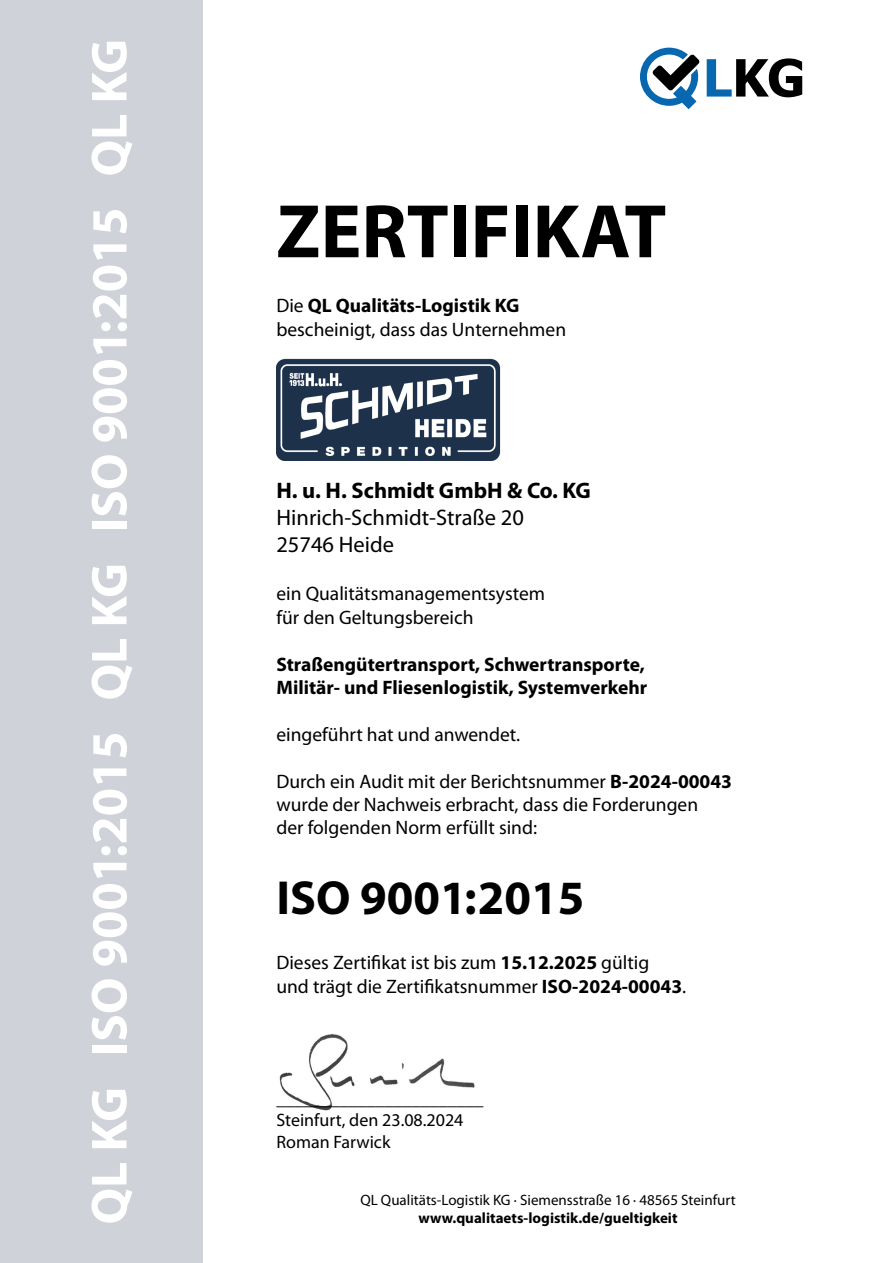
<style>
.page{position:relative;width:893px;height:1263px;background:#fff}
.page>*{position:absolute;margin:0;border:0;box-sizing:border-box;transform-origin:0 0}
.t1{font:700 76.5px "Myriad Pro";color:#000}
.t2{font:700 51px "Myriad Pro";color:#fff}
.t3{font:700 48px "Myriad Pro";color:#000}
.t4{font:22.5px/27px "Myriad Pro";color:#000}
.t5{font:700 22.5px "Myriad Pro";color:#000}
.t6{font:19.5px/23.4px "Myriad Pro";color:#000}
.t7{font:700 19.5px/23.4px "Myriad Pro";color:#000}
.t8{font:18px/21.6px "Myriad Pro";color:#000}
.t9{font:15px "Myriad Pro";color:#000}
.t10{font:700 15px "Myriad Pro";color:#000}
.s1{font-weight:700}
</style>
<div class="page">
<div style="left:0;top:0;width:203px;height:1263px;background:#cfd2d9"></div>
<img style="left:279px;top:1034px;width:196px;height:77px">
<svg style="left:707px;top:58px;width:95px;height:39px"></svg>
<svg style="left:640px;top:48px;width:59px;height:61px"></svg>
<img style="left:276px;top:359px;width:224px;height:102px">
<h2 class="t2" style="left:76px;top:1224px;width:1187px;rotate:-90deg">QL KG ISO 9001:2015 QL KG ISO 9001:2015 QL KG</h2>
<h1 class="t1" style="left:276px;top:182px;width:391px">ZERTIFIKAT</h1>
<p class="t6" style="left:276px;top:294px;width:291px">Die <span class="s1">QL Qualitäts-Logistik KG </span>bescheinigt, dass das Unternehmen</p>
<p class="t5" style="left:276px;top:475px;width:316px">H. u. H. Schmidt GmbH &amp; Co. KG</p>
<p class="t4" style="left:276px;top:503px;width:249px">Hinrich-Schmidt-Straße 20<br>25746 Heide</p>
<p class="t6" style="left:276px;top:582px;width:270px">ein Qualitätsmanagementsystem für den Geltungsbereich</p>
<p class="t7" style="left:276px;top:652px;width:372px">Straßengütertransport, Schwertransporte,<br>Militär- und Fliesenlogistik, Systemverkehr</p>
<p class="t6" style="left:276px;top:722px;width:245px">eingeführt hat und anwendet.</p>
<p class="t6" style="left:276px;top:769px;width:457px">Durch ein Audit mit der Berichtsnummer <span class="s1">B-2024-00043 </span>wurde der Nachweis erbracht, dass die Forderungen<br>der folgenden Norm erfüllt sind:</p>
<h3 class="t3" style="left:276px;top:866px;width:310px">ISO 9001:2015</h3>
<p class="t6" style="left:276px;top:951px;width:411px">Dieses Zertifikat ist bis zum <span class="s1">15.12.2025</span> gültig und trägt die Zertifikatsnummer <span class="s1">ISO-2024-00043</span>.</p>
<p class="t8" style="left:276px;top:1087px;width:209px">_______________________<br>Steinfurt, den 23.08.2024<br>Roman Farwick</p>
<p class="t9" style="left:360px;top:1191px;width:377px">QL Qualitäts-Logistik KG ∙ Siemensstraße 16 ∙ 48565 Steinfurt</p>
<p class="t10" style="left:418px;top:1208px;width:261px">www.qualitaets-logistik.de/gueltigkeit</p>
</div>
